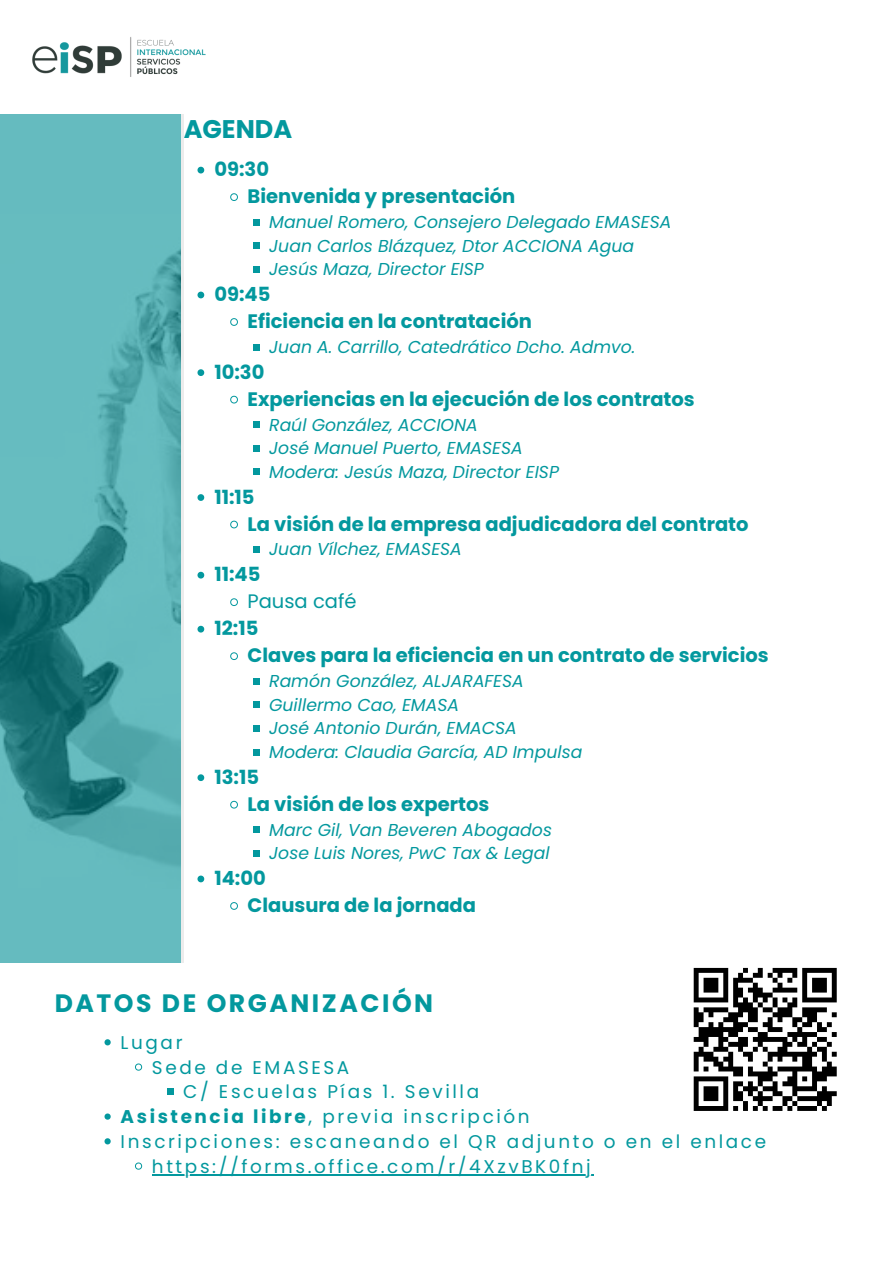
<style>
.page{position:relative;width:893px;height:1263px;background:#fff}
.page>*{position:absolute;margin:0;border:0;box-sizing:border-box;transform-origin:0 0}
.t1{font:700 25.5px "Poppins";color:#03989e}
.t2{font:700 25.12px "Poppins";letter-spacing:.1em;color:#03989e}
.t3{font:700 19.5px "Poppins";color:#03989e}
.t4{font:19.5px "Poppins";color:#03989e}
.t5{font:18.45px "Poppins";letter-spacing:.14em;color:#03989e}
.t6{font:italic 17.25px "Poppins";color:#03989e}
.s1{font-weight:700}
</style>
<div class="page">
<img style="left:0;top:37px;width:206px;height:78px">
<svg style="left:104px;top:1039px;width:7px;height:6px"></svg>
<svg style="left:135px;top:1063px;width:7px;height:8px"></svg>
<svg style="left:167px;top:1089px;width:6px;height:6px"></svg>
<svg style="left:104px;top:1113px;width:7px;height:7px"></svg>
<svg style="left:104px;top:1138px;width:7px;height:6px"></svg>
<svg style="left:135px;top:1162px;width:7px;height:8px"></svg>
<hr style="left:152px;top:1174px;width:441px;height:1px;background:#03989e">
<svg style="left:197px;top:167px;width:7px;height:6px"></svg>
<svg style="left:230px;top:193px;width:8px;height:8px"></svg>
<svg style="left:253px;top:219px;width:6px;height:6px"></svg>
<svg style="left:253px;top:243px;width:6px;height:6px"></svg>
<svg style="left:253px;top:266px;width:6px;height:6px"></svg>
<svg style="left:197px;top:292px;width:7px;height:6px"></svg>
<svg style="left:230px;top:318px;width:8px;height:8px"></svg>
<svg style="left:253px;top:344px;width:6px;height:6px"></svg>
<svg style="left:197px;top:369px;width:7px;height:7px"></svg>
<svg style="left:230px;top:396px;width:8px;height:8px"></svg>
<svg style="left:253px;top:422px;width:6px;height:6px"></svg>
<svg style="left:253px;top:445px;width:6px;height:6px"></svg>
<svg style="left:253px;top:469px;width:6px;height:6px"></svg>
<svg style="left:197px;top:494px;width:7px;height:7px"></svg>
<svg style="left:230px;top:520px;width:8px;height:8px"></svg>
<div style="left:253px;top:546px;width:6px;height:7px;background:#03989e"></div>
<svg style="left:197px;top:572px;width:7px;height:6px"></svg>
<svg style="left:230px;top:598px;width:8px;height:8px"></svg>
<svg style="left:197px;top:626px;width:7px;height:6px"></svg>
<svg style="left:230px;top:652px;width:8px;height:8px"></svg>
<svg style="left:253px;top:678px;width:6px;height:6px"></svg>
<svg style="left:253px;top:702px;width:6px;height:6px"></svg>
<svg style="left:253px;top:725px;width:6px;height:6px"></svg>
<svg style="left:253px;top:749px;width:6px;height:6px"></svg>
<svg style="left:197px;top:774px;width:7px;height:7px"></svg>
<svg style="left:230px;top:801px;width:8px;height:8px"></svg>
<svg style="left:253px;top:827px;width:6px;height:6px"></svg>
<svg style="left:253px;top:850px;width:6px;height:6px"></svg>
<svg style="left:197px;top:875px;width:7px;height:7px"></svg>
<svg style="left:230px;top:902px;width:8px;height:8px"></svg>
<svg style="left:693px;top:967px;width:144px;height:144px"></svg>
<svg style="left:0;top:115px;width:181px;height:848px;background:#57adb0"></svg>
<p class="t1" style="left:184px;top:112px;width:110px">AGENDA</p>
<p class="t3" style="left:214px;top:156px;width:56px">09:30</p>
<p class="t3" style="left:247px;top:183px;width:269px">Bienvenida y presentación</p>
<p class="t6" style="left:269px;top:210px;width:404px">Manuel Romero, Consejero Delegado EMASESA</p>
<p class="t6" style="left:269px;top:234px;width:366px">Juan Carlos Blázquez, Dtor ACCIONA Agua</p>
<p class="t6" style="left:269px;top:257px;width:216px">Jesús Maza, Director EISP</p>
<p class="t3" style="left:214px;top:281px;width:58px">09:45</p>
<p class="t3" style="left:247px;top:308px;width:286px">Eficiencia en la contratación</p>
<p class="t6" style="left:269px;top:335px;width:368px">Juan A. Carrillo, Catedrático Dcho. Admvo.</p>
<p class="t3" style="left:214px;top:358px;width:52px">10:30</p>
<p class="t3" style="left:247px;top:385px;width:449px">Experiencias en la ejecución de los contratos</p>
<p class="t6" style="left:269px;top:412px;width:210px">Raúl González, ACCIONA</p>
<p class="t6" style="left:269px;top:436px;width:255px">José Manuel Puerto, EMASESA</p>
<p class="t6" style="left:269px;top:460px;width:291px">Modera: Jesús Maza, Director EISP</p>
<p class="t3" style="left:214px;top:483px;width:42px">11:15</p>
<p class="t3" style="left:247px;top:510px;width:502px">La visión de la empresa adjudicadora del contrato</p>
<p class="t6" style="left:269px;top:537px;width:194px">Juan Vílchez, EMASESA</p>
<p class="t3" style="left:214px;top:561px;width:48px">11:45</p>
<p class="t4" style="left:247px;top:588px;width:111px">Pausa café</p>
<p class="t3" style="left:214px;top:615px;width:45px">12:15</p>
<p class="t3" style="left:247px;top:642px;width:523px">Claves para la eficiencia en un contrato de servicios</p>
<p class="t6" style="left:269px;top:669px;width:256px">Ramón González, ALJARAFESA</p>
<p class="t6" style="left:269px;top:693px;width:191px">Guillermo Cao, EMASA</p>
<p class="t6" style="left:269px;top:716px;width:249px">José Antonio Durán, EMACSA</p>
<p class="t6" style="left:269px;top:740px;width:315px">Modera: Claudia García, AD Impulsa</p>
<p class="t3" style="left:214px;top:763px;width:46px">13:15</p>
<h1 class="t3" style="left:247px;top:790px;width:243px">La visión de los expertos</h1>
<p class="t6" style="left:269px;top:817px;width:284px">Marc Gil, Van Beveren Abogados</p>
<p class="t6" style="left:269px;top:841px;width:282px">Jose Luis Nores, PwC Tax &amp; Legal</p>
<p class="t3" style="left:214px;top:865px;width:53px">14:00</p>
<p class="t3" style="left:247px;top:892px;width:230px">Clausura de la jornada</p>
<p class="t2" style="left:55px;top:985px;width:380px">DATOS DE ORGANIZACIÓN</p>
<h1 class="t5" style="left:121px;top:1029px;width:63px">Lugar</h1>
<p class="t5" style="left:152px;top:1054px;width:199px">Sede de EMASESA</p>
<p class="t5" style="left:183px;top:1079px;width:297px">C/ Escuelas Pías 1. Sevilla</p>
<p class="t5" style="left:121px;top:1104px;width:410px"><span class="s1">Asistencia libre</span>, previa inscripción</p>
<p class="t5" style="left:121px;top:1128px;width:647px">Inscripciones: escaneando el QR adjunto o en el enlace</p>
<p class="t5" style="left:152px;top:1153px;width:440px">https://forms.office.com/r/4XzvBK0fnj</p>
</div>
